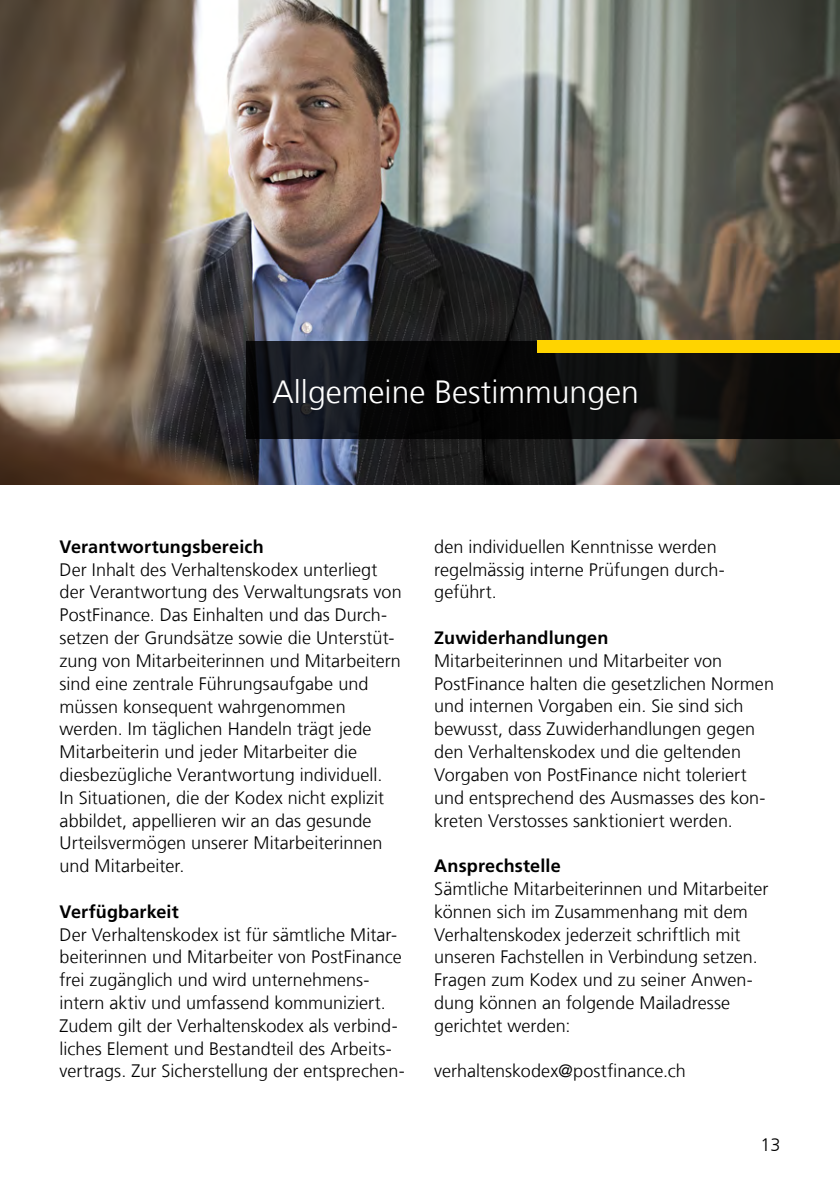
<style>
.page{position:relative;width:840px;height:1191px;background:#fff}
.page>*{position:absolute;margin:0;border:0;box-sizing:border-box;transform-origin:0 0}
.t1{font:300 32px "Frutiger LT Com";color:#fff}
.t2{font:300 18px/22.8px "Frutiger LT Com";letter-spacing:.005em;color:#000}
.t3{font:700 18px "Frutiger LT Com";letter-spacing:.01em;color:#000}
</style>
<div class="page">
<img style="left:0;top:0;width:839px;height:484px">
<svg style="left:247px;top:341px;width:592px;height:98px;background:#0c0d0e"></svg>
<div style="left:537px;top:341px;width:302px;height:12px;background:#ffd400"></div>
<h2 class="t1" style="left:272px;top:373px;width:368px">Allgemeine Bestimmungen</h2>
<h3 class="t3" style="left:60px;top:536px;width:205px">Verantwortungsbereich</h3>
<p class="t2" style="left:60px;top:558px;width:343px">Der Inhalt des Verhaltenskodex unterliegt der Verantwortung des Verwaltungsrats von PostFinance. Das Einhalten und das Durch&shy;setzen der Grundsätze sowie die Unterstüt&shy;zung von Mitarbeiterinnen und Mitarbeitern sind eine zentrale Führungsaufgabe und müssen konsequent wahrgenommen werden. Im täglichen Handeln trägt jede Mitarbeiterin und jeder Mitarbeiter die diesbezügliche Verantwortung individuell.<br>In Situationen, die der Kodex nicht explizit abbildet, appellieren wir an das gesunde Urteilsvermögen unserer Mitarbeiterinnen und Mitarbeiter.</p>
<h3 class="t3" style="left:60px;top:901px;width:121px">Verfügbarkeit</h3>
<p class="t2" style="left:60px;top:923px;width:346px">Der Verhaltenskodex ist für sämtliche Mitar&shy;beiterinnen und Mitarbeiter von PostFinance frei zugänglich und wird unternehmens&shy;intern aktiv und umfassend kommuniziert.<br>Zudem gilt der Verhaltenskodex als verbind&shy;liches Element und Bestandteil des Arbeits&shy;vertrags. Zur Sicherstellung der entsprechen-</p>
<p class="t2" style="left:434px;top:535px;width:290px">den individuellen Kenntnisse werden regelmässig interne Prüfungen durch&shy;geführt.</p>
<h3 class="t3" style="left:434px;top:627px;width:176px">Zuwiderhandlungen</h3>
<p class="t2" style="left:434px;top:649px;width:341px">Mitarbeiterinnen und Mitarbeiter von PostFinance halten die gesetzlichen Normen und internen Vorgaben ein. Sie sind sich bewusst, dass Zuwiderhandlungen gegen den Verhaltenskodex und die geltenden Vorgaben von PostFinance nicht toleriert und entsprechend des Ausmasses des kon&shy;kreten Verstosses sanktioniert werden.</p>
<h3 class="t3" style="left:434px;top:855px;width:128px">Ansprechstelle</h3>
<p class="t2" style="left:434px;top:877px;width:336px">Sämtliche Mitarbeiterinnen und Mitarbeiter können sich im Zusammenhang mit dem Verhaltenskodex jederzeit schriftlich mit unseren Fachstellen in Verbindung setzen.<br>Fragen zum Kodex und zu seiner Anwen&shy;dung können an folgende Mailadresse gerichtet werden:</p>
<p class="t2" style="left:434px;top:1060px;width:253px">verhaltenskodex@postfinance.ch</p>
<p class="t2" style="left:760px;top:1133px;width:22px">13</p>
</div>
